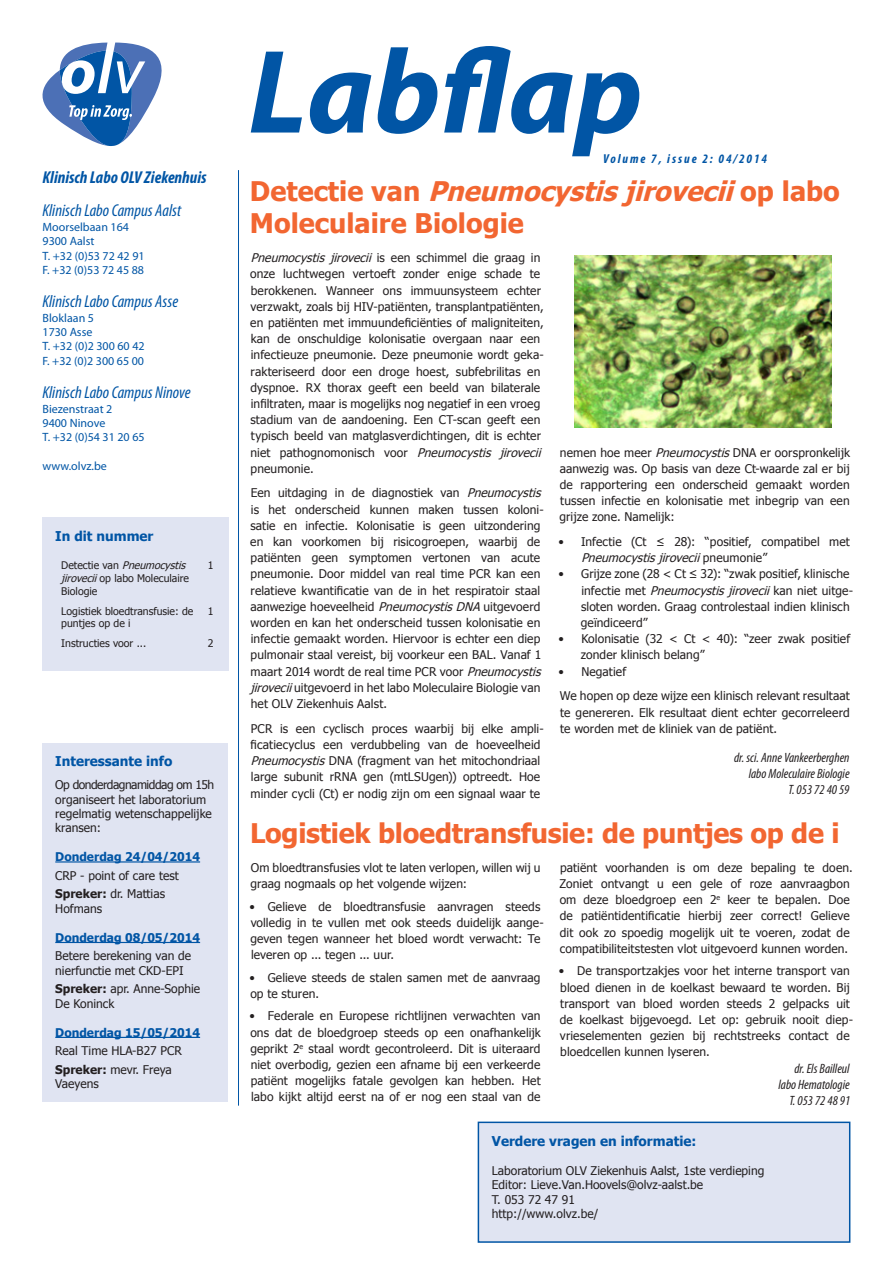
<style>
.page{position:relative;width:893px;height:1263px;background:#fff}
.page>*{position:absolute;margin:0;border:0;box-sizing:border-box;transform-origin:0 0}
.t1{font:italic 700 120px "Myriad Pro";color:#0155a5}
.Artikel_-_Titel{font:700 27px/32.4px "Tahoma";letter-spacing:-.01em;color:#f26631}
.t2{font:italic condensed 17.25px "Myriad Pro";color:#0155a5}
.t3{font:italic 700 condensed 17.25px "Myriad Pro";color:#0155a5}
.Auteur{font:italic condensed 13.5px "Myriad Pro";color:#231f20}
.t4{font:700 13.5px "Tahoma";color:#0155a5}
.t5{font:italic 700 condensed 12.9px "Myriad Pro";letter-spacing:.15em;color:#0155a5}
.Artikel_-_Tekst{font:12px/16.2px "Tahoma";letter-spacing:.005em;color:#231f20}
.Opsomming_1{font:12px/16.2px "Tahoma";letter-spacing:.01em;color:#231f20}
.Opsomming_2{font:12px/16.2px "Tahoma";letter-spacing:.01em;color:#231f20}
.t6{font:12px/14.4px "Myriad Pro";color:#0155a5}
.t7{font:700 12px "Tahoma";color:#0155a5}
.t8{font:10.5px/12.6px "Tahoma";color:#231f20;text-align:justify}
.s1{font-style:italic}
.s2{font-weight:700}
</style>
<div class="page">
<div style="left:43px;top:518px;width:186px;height:153px;background:#e0e4f2"></div>
<hr style="left:238px;top:170px;width:1px;height:936px;background:#0155a5">
<div style="left:43px;top:743px;width:185px;height:359px;background:#e0e4f2"></div>
<hr style="left:55px;top:861px;width:145px;height:1px;background:#0155a5">
<hr style="left:55px;top:942px;width:145px;height:1px;background:#0155a5">
<hr style="left:55px;top:1037px;width:145px;height:1px;background:#0155a5">
<div style="left:478px;top:1122px;width:372px;height:120px;background:#e0e4f2"></div>
<div style="left:478px;top:1121px;width:372px;height:122px;border:2px solid #0155a5"></div>
<img style="left:574px;top:256px;width:257px;height:171px">
<svg style="left:42px;top:43px;width:120px;height:103px"></svg>
<p class="t3" style="left:43px;top:167px;width:166px">Klinisch Labo OLV Ziekenhuis</p>
<p class="t2" style="left:43px;top:200px;width:140px">Klinisch Labo Campus Aalst</p>
<p class="t6" style="left:43px;top:219px;width:88px">Moorselbaan 164<br>9300 Aalst</p>
<p class="t6" style="left:43px;top:248px;width:104px">T. +32 (0)53 72 42 91</p>
<p class="t6" style="left:43px;top:263px;width:103px">F. +32 (0)53 72 45 88</p>
<p class="t2" style="left:43px;top:291px;width:137px">Klinisch Labo Campus Asse</p>
<p class="t6" style="left:43px;top:310px;width:53px">Bloklaan 5<br>1730 Asse</p>
<p class="t6" style="left:43px;top:339px;width:104px">T. +32 (0)2 300 60 42</p>
<p class="t6" style="left:43px;top:353px;width:103px">F. +32 (0)2 300 65 00</p>
<p class="t2" style="left:43px;top:382px;width:150px">Klinisch Labo Campus Ninove</p>
<p class="t6" style="left:43px;top:401px;width:71px">Biezenstraat 2<br>9400 Ninove</p>
<p class="t6" style="left:43px;top:430px;width:104px">T. +32 (0)54 31 20 65</p>
<p class="t6" style="left:43px;top:459px;width:66px">www.olvz.be</p>
<p class="t4" style="left:55px;top:526px;width:100px">In dit nummer</p>
<p class="t8" style="left:61px;top:559px;width:129px">D e t e c t i e v a n <span class="s1">Pneumocystis jirovecii</span>op labo Moleculaire Biologie</p>
<p class="t8" style="left:208px;top:559px;width:7px">1</p>
<p class="t8" style="left:61px;top:604px;width:134px">Logistiek bloedtransfusie: de puntjes op de i</p>
<p class="t8" style="left:208px;top:604px;width:7px">1</p>
<p class="t8" style="left:61px;top:637px;width:86px">Instructies voor ...</p>
<p class="t8" style="left:208px;top:637px;width:7px">2</p>
<p class="t4" style="left:55px;top:752px;width:119px">Interessante info</p>
<p class="Artikel_-_Tekst" style="left:55px;top:777px;width:160px;line-height:14.4px">Op donderdagnamiddag om 15h organiseert het laboratorium regelmatig wetenschappelijke kransen:</p>
<p class="t7" style="left:55px;top:848px;width:146px">Donderdag 24/04/2014</p>
<p class="Artikel_-_Tekst" style="left:55px;top:867px;width:125px">CRP - point of care test</p>
<p class="Artikel_-_Tekst" style="left:55px;top:886px;width:111px;line-height:14.4px"><span class="s2">Spreker:</span> dr. Mattias<br>Hofmans</p>
<p class="t7" style="left:55px;top:929px;width:146px">Donderdag 08/05/2014</p>
<p class="Artikel_-_Tekst" style="left:55px;top:948px;width:137px;line-height:14.4px">Betere berekening van de nierfunctie met CKD-EPI</p>
<p class="Artikel_-_Tekst" style="left:55px;top:981px;width:146px;line-height:14.4px"><span class="s2">Spreker:</span> apr. Anne-Sophie<br>De Koninck</p>
<p class="t7" style="left:55px;top:1024px;width:146px">Donderdag 15/05/2014</p>
<p class="Artikel_-_Tekst" style="left:55px;top:1042px;width:128px">Real Time HLA-B27 PCR</p>
<p class="Artikel_-_Tekst" style="left:55px;top:1062px;width:118px;line-height:14.4px"><span class="s2">Spreker:</span> mevr. Freya<br>Vaeyens</p>
<p class="t1" style="left:248px;top:14px;width:396px">Labflap</p>
<p class="t5" style="left:603px;top:151px;width:166px">Volume 7, issue 2: 04/2014</p>
<p class="Artikel_-_Titel" style="left:250px;top:173px;width:591px">D e t e c t i e v a n <span class="s1">Pneumocystisjirovecii</span>o p l a b o<br>Moleculaire Biologie</p>
<p class="Artikel_-_Tekst" style="left:250px;top:249px;width:296px"><span class="s1">Pneumocystis jirovecii</span> is een schimmel die graag in onze luchtwegen vertoeft zonder enige schade te berokkenen. Wanneer ons immuunsysteem echter verzwakt, zoals bij HIV-patiënten, transplantpatiënten, en patiënten met immuundeficiënties of maligniteiten, kan de onschuldige kolonisatie overgaan naar een infectieuze pneumonie. Deze pneumonie wordt geka&shy;rakteriseerd door een droge hoest, subfebrilitas en dyspnoe. RX thorax geeft een beeld van bilaterale infiltraten, maar is mogelijks nog negatief in een vroeg stadium van de aandoening. Een CT-scan geeft een typisch beeld van matglasverdichtingen, dit is echter niet pathognomonisch voor <span class="s1">Pneumocystis jirovecii </span>pneumonie.</p>
<p class="Artikel_-_Tekst" style="left:250px;top:484px;width:296px">Een uitdaging in de diagnostiek van <span class="s1">Pneumocystis </span>is het onderscheid kunnen maken tussen koloni&shy;satie en infectie. Kolonisatie is geen uitzondering en kan voorkomen bij risicogroepen, waarbij de patiënten geen symptomen vertonen van acute pneumonie. Door middel van real time PCR kan een relatieve kwantificatie van de in het respiratoir staal aanwezige hoeveelheid <span class="s1">PneumocystisDNA</span>uitgevoerd worden en kan het onderscheid tussen kolonisatie en infectie gemaakt worden. Hiervoor is echter een diep pulmonair staal vereist, bij voorkeur een BAL. Vanaf 1 maart 2014 wordt de real time PCR voor <span class="s1">Pneumocystis jirovecii</span>uitgevoerd in het labo Moleculaire Biologie van het OLV Ziekenhuis Aalst.</p>
<p class="Artikel_-_Tekst" style="left:251px;top:720px;width:295px">PCR is een cyclisch proces waarbij bij elke ampli&shy;ficatiecyclus een verdubbeling van de hoeveelheid <span class="s1">Pneumocystis</span> DNA (fragment van het mitochondriaal large subunit rRNA gen (mtLSUgen)) optreedt. Hoe minder cycli (Ct) er nodig zijn om een signaal waar te</p>
<p class="Artikel_-_Tekst" style="left:560px;top:443px;width:292px;text-align:justify">nemen hoe meer <span class="s1">Pneumocystis</span>DNA er oorspronkelijk aanwezig was. Op basis van deze Ct-waarde zal er bij de rapportering een onderscheid gemaakt worden tussen infectie en kolonisatie met inbegrip van een grijze zone. Namelijk:</p>
<p class="Opsomming_2" style="left:581px;top:533px;width:270px;text-indent:-23px">• Infectie (Ct ≤ 28): “positief, compatibel met<br><span class="s1">Pneumocystisjirovecii</span>p n e u m o n i e ”</p>
<p class="Opsomming_2" style="left:581px;top:565px;width:274px;text-indent:-22px">• Grijze zone (28 &lt; Ct ≤ 32): “zwak positief, klinische infectie met <span class="s1">Pneumocystisjirovecii</span>kan niet uitge&shy;sloten worden. Graag controlestaal indien klinisch geïndiceerd”</p>
<p class="Opsomming_2" style="left:581px;top:630px;width:271px;text-indent:-22px">• Kolonisatie (32 &lt; Ct &lt; 40): “zeer zwak positief zonder klinisch belang”</p>
<p class="Opsomming_2" style="left:559px;top:663px;width:69px">• Negatief</p>
<p class="Artikel_-_Tekst" style="left:560px;top:687px;width:292px;text-align:justify">We hopen op deze wijze een klinisch relevant resultaat te genereren. Elk resultaat dient echter gecorreleerd te worden met de kliniek van de patiënt.</p>
<p class="Auteur" style="left:734px;top:749px;width:117px">dr. sci. Anne Vankeerberghen</p>
<p class="Auteur" style="left:749px;top:765px;width:102px">labo Moleculaire Biologie</p>
<p class="Auteur" style="left:788px;top:781px;width:62px">T. 053 72 40 59</p>
<p class="Artikel_-_Titel" style="left:250px;top:815px;width:591px">Logistiek bloedtransfusie: de puntjes op de i</p>
<p class="Artikel_-_Tekst" style="left:250px;top:859px;width:292px">Om bloedtransfusies vlot te laten verlopen, willen wij u graag nogmaals op het volgende wijzen:</p>
<p class="Opsomming_1" style="left:249px;top:897px;width:296px">• Gelieve de bloedtransfusie aanvragen steeds volledig in te vullen met ook steeds duidelijk aange&shy;geven tegen wanneer het bloed wordt verwacht: Te leveren op ... tegen ... uur.</p>
<p class="Opsomming_1" style="left:249px;top:969px;width:293px">• Gelieve steeds de stalen samen met de aanvraag op te sturen.</p>
<p class="Opsomming_1" style="left:249px;top:1007px;width:293px;text-align:justify">• Federale en Europese richtlijnen verwachten van ons dat de bloedgroep steeds op een onafhankelijk geprikt 2<sup>e</sup> staal wordt gecontroleerd. Dit is uiteraard niet overbodig, gezien een afname bij een verkeerde patiënt mogelijks fatale gevolgen kan hebben. Het labo kijkt altijd eerst na of er nog een staal van de</p>
<p class="Opsomming_1" style="left:559px;top:859px;width:295px">patiënt voorhanden is om deze bepaling te doen.<br>Zoniet ontvangt u een gele of roze aanvraagbon om deze bloedgroep een 2<sup>e</sup> keer te bepalen. Doe de patiëntidentificatie hierbij zeer correct! Gelieve dit ook zo spoedig mogelijk uit te voeren, zodat de compatibiliteitstesten vlot uitgevoerd kunnen worden.</p>
<p class="Opsomming_1" style="left:559px;top:962px;width:296px">• De transportzakjes voor het interne transport van bloed dienen in de koelkast bewaard te worden. Bij transport van bloed worden steeds 2 gelpacks uit de koelkast bijgevoegd. Let op: gebruik nooit diep&shy;vrieselementen gezien bij rechtstreeks contact de bloedcellen kunnen lyseren.</p>
<p class="Auteur" style="left:794px;top:1060px;width:57px">dr. Els Bailleul</p>
<p class="Auteur" style="left:778px;top:1076px;width:73px">labo Hematologie</p>
<p class="Auteur" style="left:789px;top:1092px;width:62px">T. 053 72 48 91</p>
<p class="t4" style="left:492px;top:1132px;width:206px">Verdere vragen en informatie:</p>
<p class="Artikel_-_Tekst" style="left:492px;top:1162px;width:274px">Laboratorium OLV Ziekenhuis Aalst, 1ste verdieping</p>
<p class="Artikel_-_Tekst" style="left:492px;top:1176px;width:213px">Editor: Lieve.Van.Hoovels@olvz-aalst.be</p>
<p class="Artikel_-_Tekst" style="left:492px;top:1191px;width:85px">T. 053 72 47 91</p>
<p class="Artikel_-_Tekst" style="left:492px;top:1205px;width:108px">http://www.olvz.be/</p>
</div>
